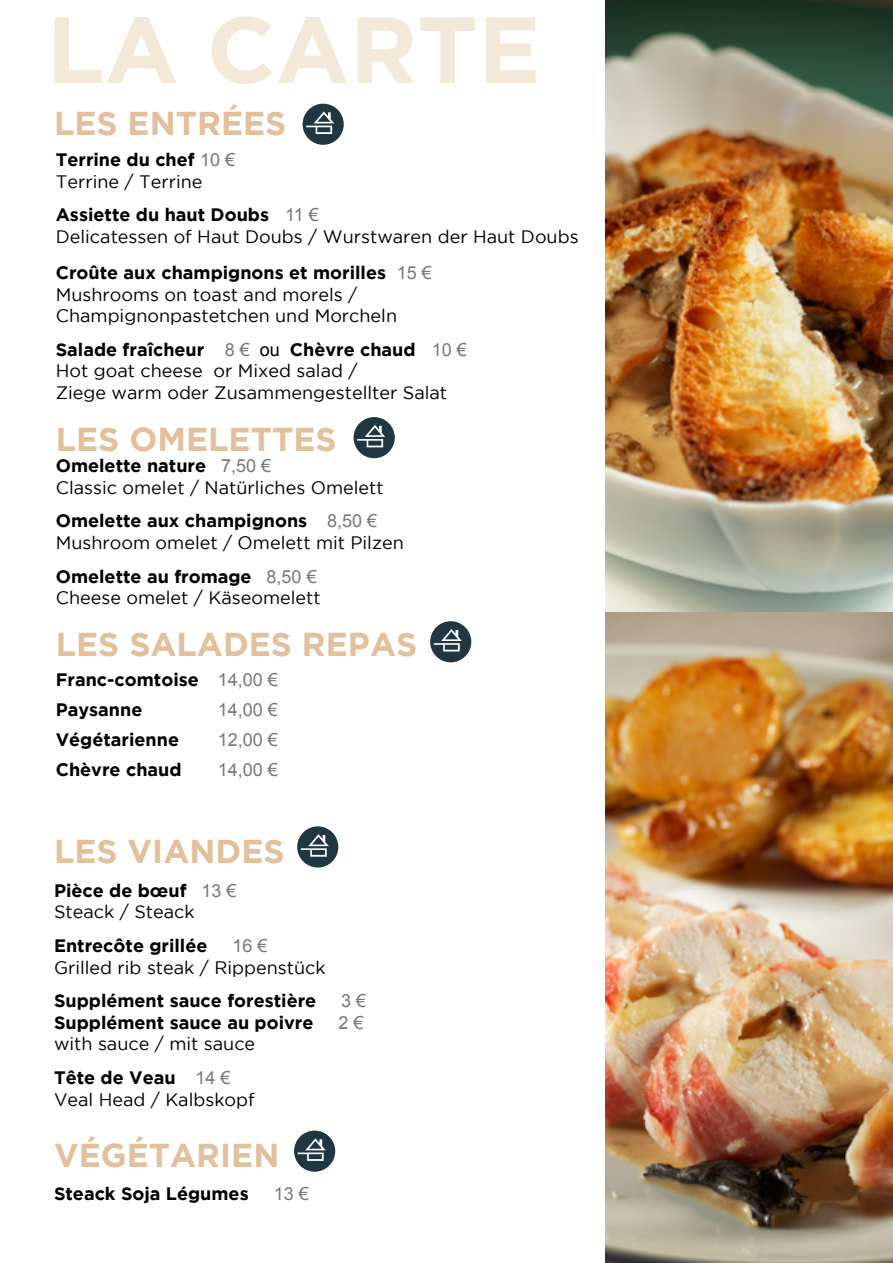
<style>
.page{position:relative;width:893px;height:1263px;background:#fff}
.page>*{position:absolute;margin:0;border:0;box-sizing:border-box;transform-origin:0 0}
.t1{font:700 93.6px "Gotham";color:#f4e8d9}
.t2{font:700 33px "Gotham";color:#e1c09b}
.t3{font:18px "Gotham";color:#000}
.t4{font:700 18px "Gotham";color:#000}
.t5{font:18px "Arial";color:#77787a}
.s1{font-family:"Arial";font-weight:400;color:#77787a}
.s2{font-family:"Arial";font-weight:400}
</style>
<div class="page">
<img style="left:605px;top:0;width:288px;height:612px">
<img style="left:605px;top:612px;width:288px;height:651px">
<div style="left:303px;top:104px;width:41px;height:41px;background:#203742;border-radius:50%"></div>
<svg style="left:306px;top:111px;width:28px;height:23px"></svg>
<div style="left:354px;top:417px;width:41px;height:41px;background:#203742;border-radius:50%"></div>
<svg style="left:357px;top:425px;width:28px;height:22px"></svg>
<div style="left:297px;top:826px;width:41px;height:41px;background:#203742;border-radius:50%"></div>
<svg style="left:301px;top:834px;width:28px;height:23px"></svg>
<div style="left:294px;top:1130px;width:41px;height:42px;background:#203742;border-radius:50%"></div>
<svg style="left:298px;top:1138px;width:28px;height:23px"></svg>
<div style="left:430px;top:621px;width:41px;height:41px;background:#203742;border-radius:50%"></div>
<svg style="left:434px;top:629px;width:28px;height:22px"></svg>
<p class="t1" style="left:47px;top:-4px;width:495px">LA CARTE</p>
<p class="t2" style="left:54px;top:104px;width:234px">LES ENTRÉES</p>
<p class="t4" style="left:56px;top:149px;width:181px">Terrine du chef <span class="s1">10 €</span></p>
<p class="t3" style="left:56px;top:171px;width:148px">Terrine / Terrine</p>
<p class="t4" style="left:56px;top:205px;width:265px">Assiette du haut Doubs <span class="s1">11 €</span></p>
<p class="t3" style="left:56px;top:227px;width:524px">Delicatessen of Haut Doubs / Wurstwaren der Haut Doubs</p>
<p class="t4" style="left:56px;top:262px;width:378px">Croûte aux champignons et morilles <span class="s1">15 €</span></p>
<p class="t3" style="left:56px;top:284px;width:303px">Mushrooms on toast and morels /</p>
<p class="t3" style="left:56px;top:306px;width:343px">Champignonpastetchen und Morcheln</p>
<p class="t4" style="left:56px;top:339px;width:413px">Salade fraîcheur <span class="s1">8 €</span> <span class="s2">ou</span> Chèvre chaud <span class="s1">10 €</span></p>
<p class="t3" style="left:56px;top:361px;width:303px">Hot goat cheese or Mixed salad /</p>
<p class="t3" style="left:56px;top:383px;width:393px">Ziege warm oder Zusammengestellter Salat</p>
<p class="t2" style="left:56px;top:420px;width:282px">LES OMELETTES</p>
<p class="t4" style="left:56px;top:455px;width:217px">Omelette nature <span class="s1">7,50 €</span></p>
<p class="t3" style="left:56px;top:477px;width:329px">Classic omelet / Natürliches Omelett</p>
<p class="t4" style="left:56px;top:511px;width:323px">Omelette aux champignons <span class="s1">8,50 €</span></p>
<p class="t3" style="left:56px;top:533px;width:350px">Mushroom omelet / Omelett mit Pilzen</p>
<p class="t4" style="left:56px;top:566px;width:262px">Omelette au fromage <span class="s1">8,50 €</span></p>
<p class="t3" style="left:56px;top:588px;width:267px">Cheese omelet / Käseomelett</p>
<p class="t2" style="left:56px;top:625px;width:363px">LES SALADES REPAS</p>
<p class="t4" style="left:56px;top:669px;width:224px">Franc-comtoise <span class="s1">14,00 €</span></p>
<p class="t4" style="left:56px;top:699px;width:88px">Paysanne</p>
<p class="t5" style="left:218px;top:698px;width:62px">14,00 €</p>
<p class="t4" style="left:56px;top:729px;width:125px">Végétarienne</p>
<p class="t5" style="left:218px;top:728px;width:62px">12,00 €</p>
<p class="t4" style="left:56px;top:759px;width:127px">Chèvre chaud</p>
<p class="t5" style="left:218px;top:758px;width:62px">14,00 €</p>
<p class="t2" style="left:54px;top:832px;width:232px">LES VIANDES</p>
<p class="t4" style="left:54px;top:880px;width:184px">Pièce de bœuf <span class="s1">13 €</span></p>
<p class="t3" style="left:54px;top:902px;width:142px">Steack / Steack</p>
<p class="t4" style="left:54px;top:935px;width:155px">Entrecôte grillée</p>
<p class="t5" style="left:232px;top:934px;width:37px">16 €</p>
<p class="t3" style="left:54px;top:957px;width:273px">Grilled rib steak / Rippenstück</p>
<p class="t4" style="left:54px;top:990px;width:264px">Supplément sauce forestière</p>
<p class="t5" style="left:341px;top:989px;width:27px">3 €</p>
<p class="t4" style="left:54px;top:1012px;width:261px">Supplément sauce au poivre</p>
<p class="t5" style="left:339px;top:1011px;width:27px">2 €</p>
<p class="t3" style="left:54px;top:1034px;width:203px">with sauce / mit sauce</p>
<p class="t4" style="left:54px;top:1067px;width:178px">Tête de Veau <span class="s1">14 €</span></p>
<p class="t3" style="left:54px;top:1089px;width:202px">Veal Head / Kalbskopf</p>
<p class="t2" style="left:54px;top:1136px;width:227px">VÉGÉTARIEN</p>
<p class="t4" style="left:54px;top:1183px;width:196px">Steack Soja Légumes</p>
<p class="t5" style="left:274px;top:1182px;width:37px">13 €</p>
</div>
